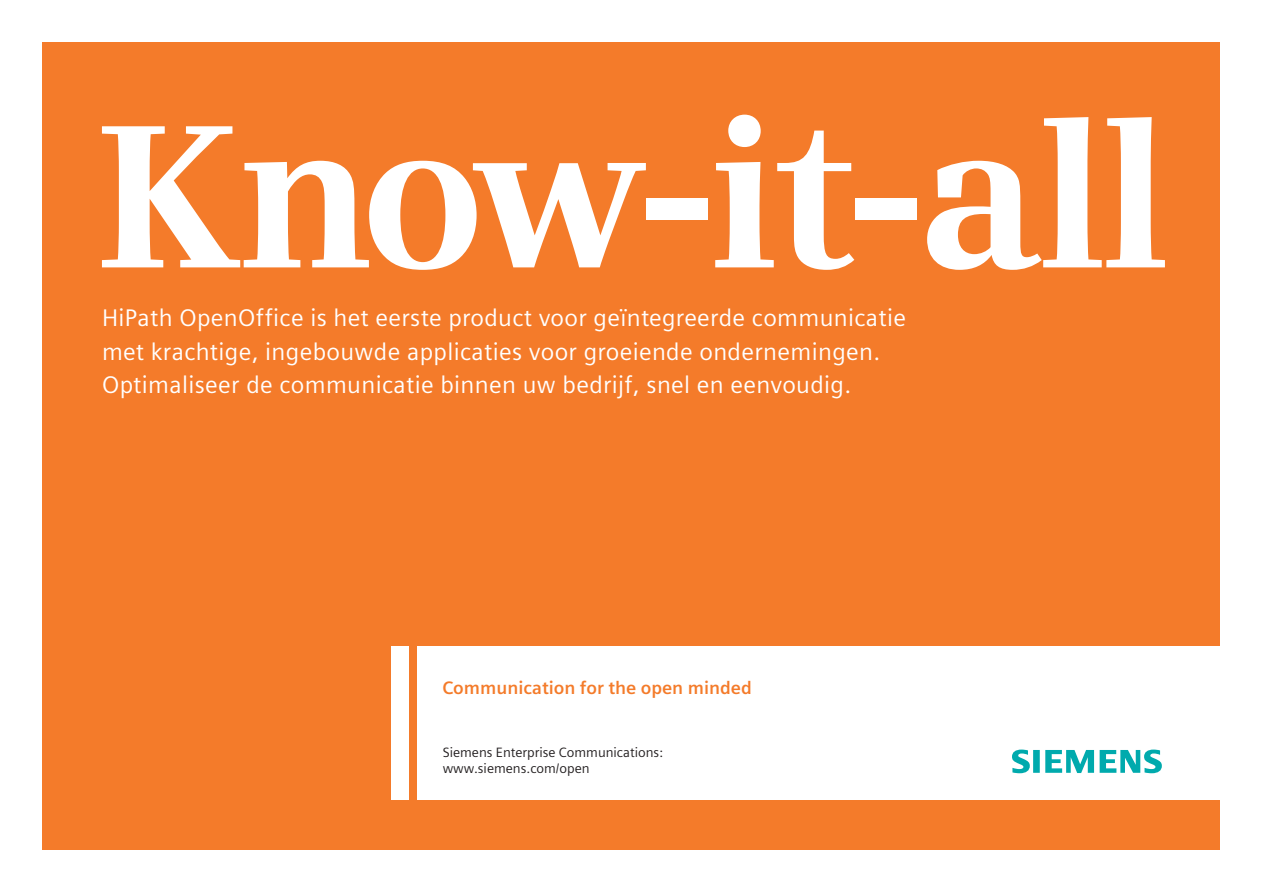
<style>
.page{position:relative;width:1263px;height:893px;background:#fff}
.page>*{position:absolute;margin:0;border:0;box-sizing:border-box;transform-origin:0 0}
.t1{font:700 204px "Siemens Serif";letter-spacing:-.035em;color:#fff}
.t2{font:24px/33px "Siemens Sans";letter-spacing:.015em;color:#fff}
.t3{font:700 18px "Siemens Sans";color:#f47b2a}
.t4{font:13.5px/16.2px "Siemens Sans";color:#231f20}
</style>
<div class="page">
<div style="left:43px;top:43px;width:1177px;height:807px;background:#f47b2a"></div>
<div style="left:391px;top:646px;width:17px;height:153px;background:#fff"></div>
<div style="left:417px;top:646px;width:803px;height:153px;background:#fff"></div>
<svg style="left:1012px;top:750px;width:150px;height:23px"></svg>
<h1 class="t1" style="left:96px;top:78px;width:1076px">Know-it-all</h1>
<p class="t2" style="left:102px;top:302px;width:805px">HiPath OpenOffice is het eerste product voor geïntegreerde communicatie met krachtige, ingebouwde applicaties voor groeiende ondernemingen.<br>Optimaliseer de communicatie binnen uw bedrijf, snel en eenvoudig.</p>
<p class="t3" style="left:442px;top:677px;width:311px">Communication for the open minded</p>
<p class="t4" style="left:443px;top:744px;width:222px">Siemens Enterprise Communications: www.siemens.com/open</p>
</div>
